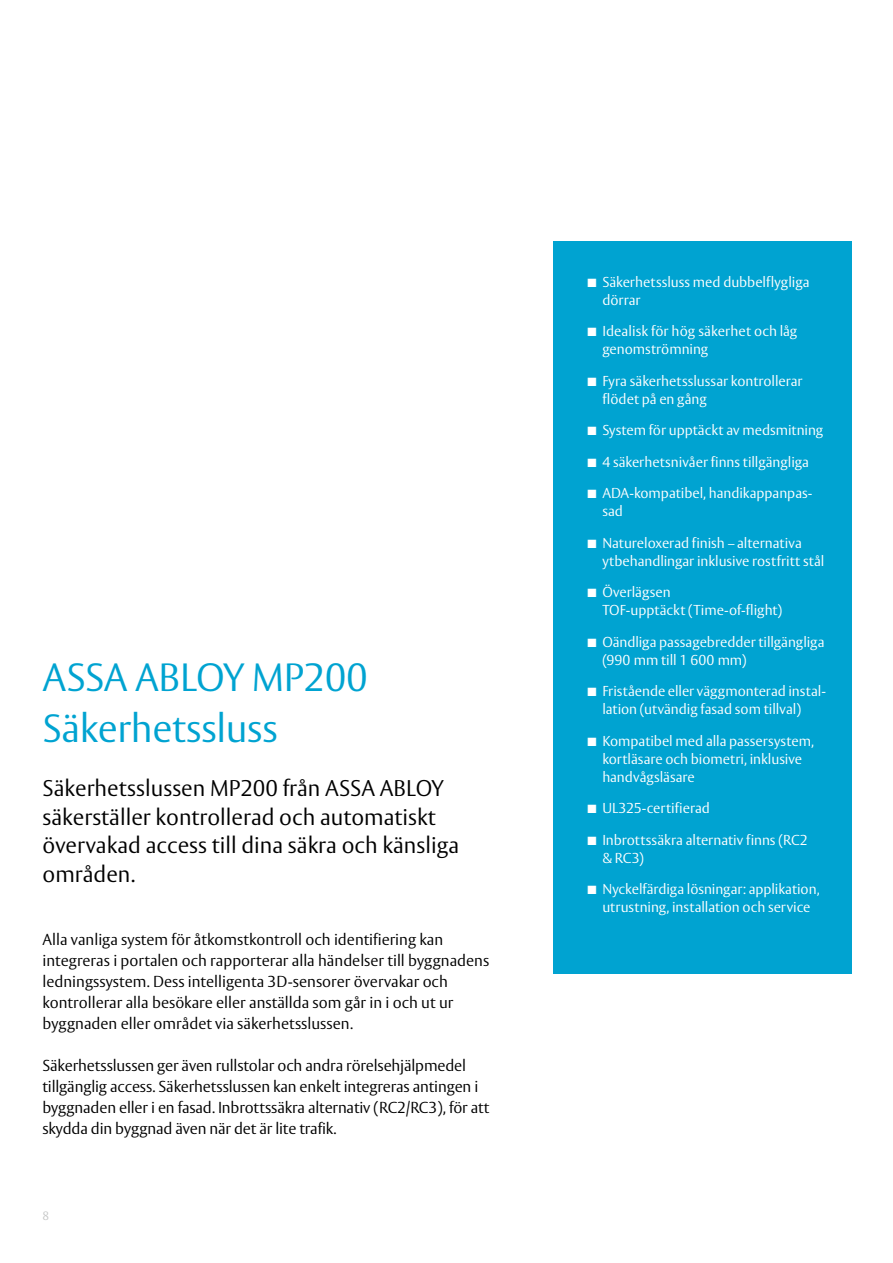
<style>
.page{position:relative;width:893px;height:1263px;background:#fff}
.page>*{position:absolute;margin:0;border:0;box-sizing:border-box;transform-origin:0 0}
.t1{font:300 39px/51px "ASSA Vesta";letter-spacing:-.01em;color:#00a3d1}
.t2{font:300 22.5px/28.5px "ASSA Vesta";color:#000}
.t3{font:300 15.75px/21px "ASSA Vesta";color:#000}
.t4{font:300 14.25px/18px "ASSA Vesta";letter-spacing:-.005em;color:#fff}
.t5{font:300 12px "ASSA Vesta";color:#c5c6c6}
</style>
<div class="page">
<div style="left:553px;top:241px;width:298px;height:733px;background:#00a3d1"></div>
<h1 class="t1" style="left:43px;top:654px;width:327px">ASSA ABLOY MP200<br>Säkerhetssluss</h1>
<h2 class="t2" style="left:43px;top:775px;width:418px">Säkerhetsslussen MP200 från ASSA ABLOY säkerställer kontrollerad och automatiskt övervakad access till dina säkra och känsliga områden.</h2>
<p class="t3" style="left:43px;top:930px;width:448px">Alla vanliga system för åtkomstkontroll och identifiering kan integreras i portalen och rapporterar alla händelser till byggnadens ledningssystem. Dess intelligenta 3D-sensorer övervakar och kontrollerar alla besökare eller anställda som går in i och ut ur byggnaden eller området via säkerhetsslussen.</p>
<p class="t3" style="left:43px;top:1056px;width:448px">Säkerhetsslussen ger även rullstolar och andra rörelsehjälpmedel tillgänglig access. Säkerhetsslussen kan enkelt integreras antingen i byggnaden eller i en fasad. Inbrottssäkra alternativ (RC2/RC3), för att skydda din byggnad även när det är lite trafik.</p>
<p class="t5" style="left:43px;top:1209px;width:8px">8</p>
<p class="t4" style="left:602px;top:273px;width:209px;text-indent:-15px">■ Säkerhetssluss med dubbelflygliga dörrar</p>
<p class="t4" style="left:602px;top:323px;width:196px;text-indent:-15px">■ Idealisk för hög säkerhet och låg genomströmning</p>
<p class="t4" style="left:602px;top:372px;width:202px;text-indent:-15px">■ Fyra säkerhetsslussar kontrollerar flödet på en gång</p>
<p class="t4" style="left:587px;top:422px;width:237px">■ System för upptäckt av medsmitning</p>
<p class="t4" style="left:587px;top:453px;width:223px">■ 4 säkerhetsnivåer finns tillgängliga</p>
<p class="t4" style="left:602px;top:485px;width:212px;text-indent:-15px">■ ADA-kompatibel, handikappanpas&shy;sad</p>
<p class="t4" style="left:602px;top:534px;width:224px;text-indent:-15px">■ Natureloxerad finish – alternativa ytbehandlingar inklusive rostfritt stål</p>
<p class="t4" style="left:602px;top:584px;width:181px;text-indent:-15px">■ Överlägsen<br>TOF-upptäckt (Time-of-flight)</p>
<p class="t4" style="left:602px;top:633px;width:224px;text-indent:-15px">■ Oändliga passagebredder tillgängliga (990 mm till 1 600 mm)</p>
<p class="t4" style="left:602px;top:683px;width:225px;text-indent:-15px">■ Fristående eller väggmonterad instal&shy;lation (utvändig fasad som tillval)</p>
<p class="t4" style="left:602px;top:732px;width:213px;text-indent:-15px">■ Kompatibel med alla passersystem, kortläsare och biometri, inklusive handvågsläsare</p>
<p class="t4" style="left:587px;top:800px;width:124px">■ UL325-certifierad</p>
<p class="t4" style="left:602px;top:831px;width:207px;text-indent:-15px">■ Inbrottssäkra alternativ finns (RC2 &amp; RC3)</p>
<p class="t4" style="left:587px;top:881px;width:234px;text-align:center">■ Nyckelfärdiga lösningar: applikation, utrustning, installation och service</p>
</div>
